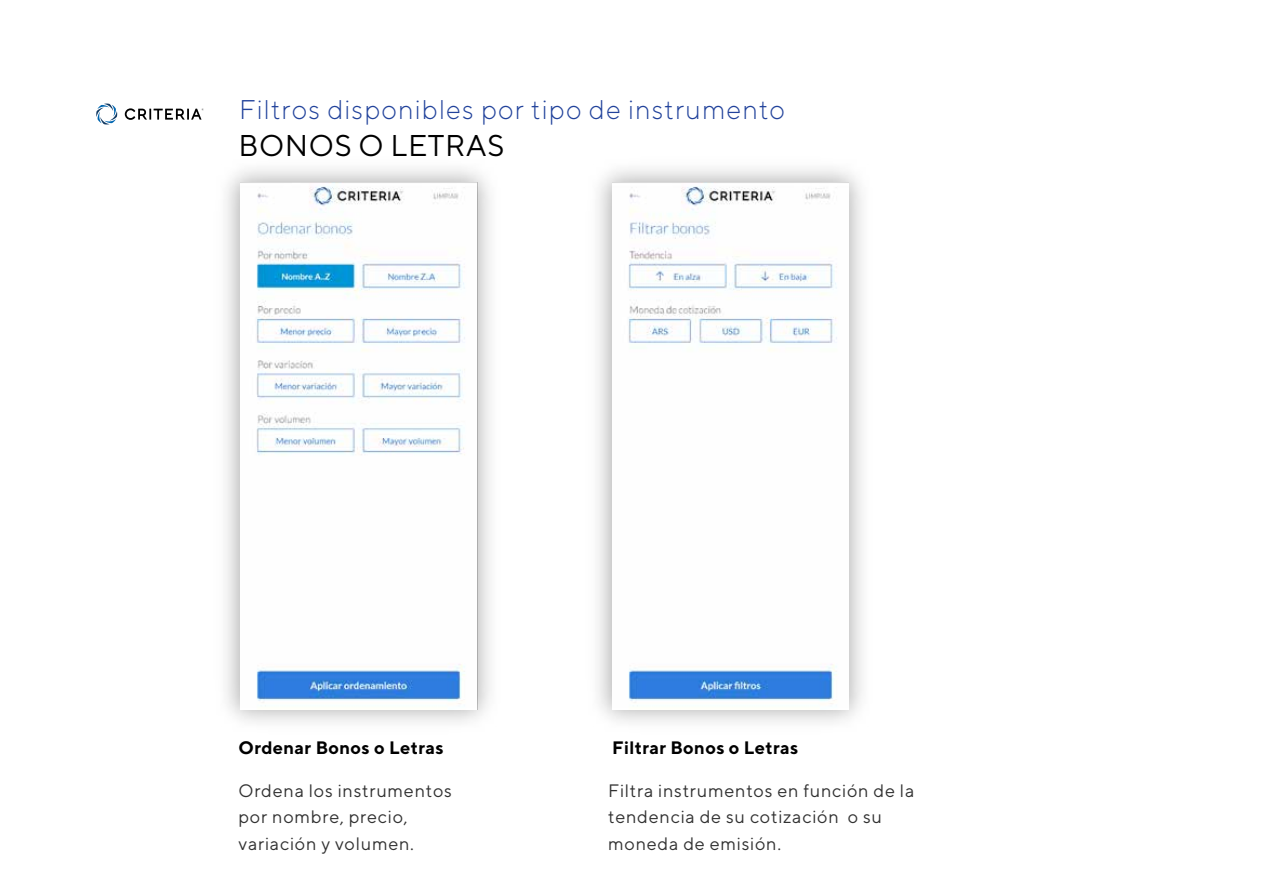
<style>
.page{position:relative;width:1263px;height:894px;background:#fff}
.page>*{position:absolute;margin:0;border:0;box-sizing:border-box;transform-origin:0 0}
.t1{font:30px "TT Norms";letter-spacing:.02em;color:#000}
.t2{font:300 27px "TT Norms";letter-spacing:.04em;color:#21429b}
.t3{font:18px/26.4px "TT Norms";letter-spacing:.04em;color:#323232}
.t4{font:700 18px "TT Norms";letter-spacing:.02em;color:#000}
</style>
<div class="page">
<svg style="left:125px;top:108px;width:79px;height:12px"></svg>
<svg style="left:96px;top:103px;width:21px;height:21px"></svg>
<img style="left:612px;top:182px;width:237px;height:527px">
<img style="left:226px;top:169px;width:264px;height:553px">
<img style="left:241px;top:182px;width:236px;height:527px">
<h2 class="t2" style="left:239px;top:92px;width:547px">Filtros disponibles por tipo de instrumento</h2>
<h1 class="t1" style="left:238px;top:127px;width:268px">BONOS O LETRAS</h1>
<p class="t4" style="left:239px;top:736px;width:207px">Ordenar Bonos o Letras</p>
<p class="t4" style="left:612px;top:736px;width:188px">Filtrar Bonos o Letras</p>
<p class="t3" style="left:238px;top:776px;width:215px">Ordena los instrumentos por nombre, precio, variación y volumen.</p>
<p class="t3" style="left:608px;top:776px;width:308px">Filtra instrumentos en función de la tendencia de su cotización o su moneda de emisión.</p>
</div>
